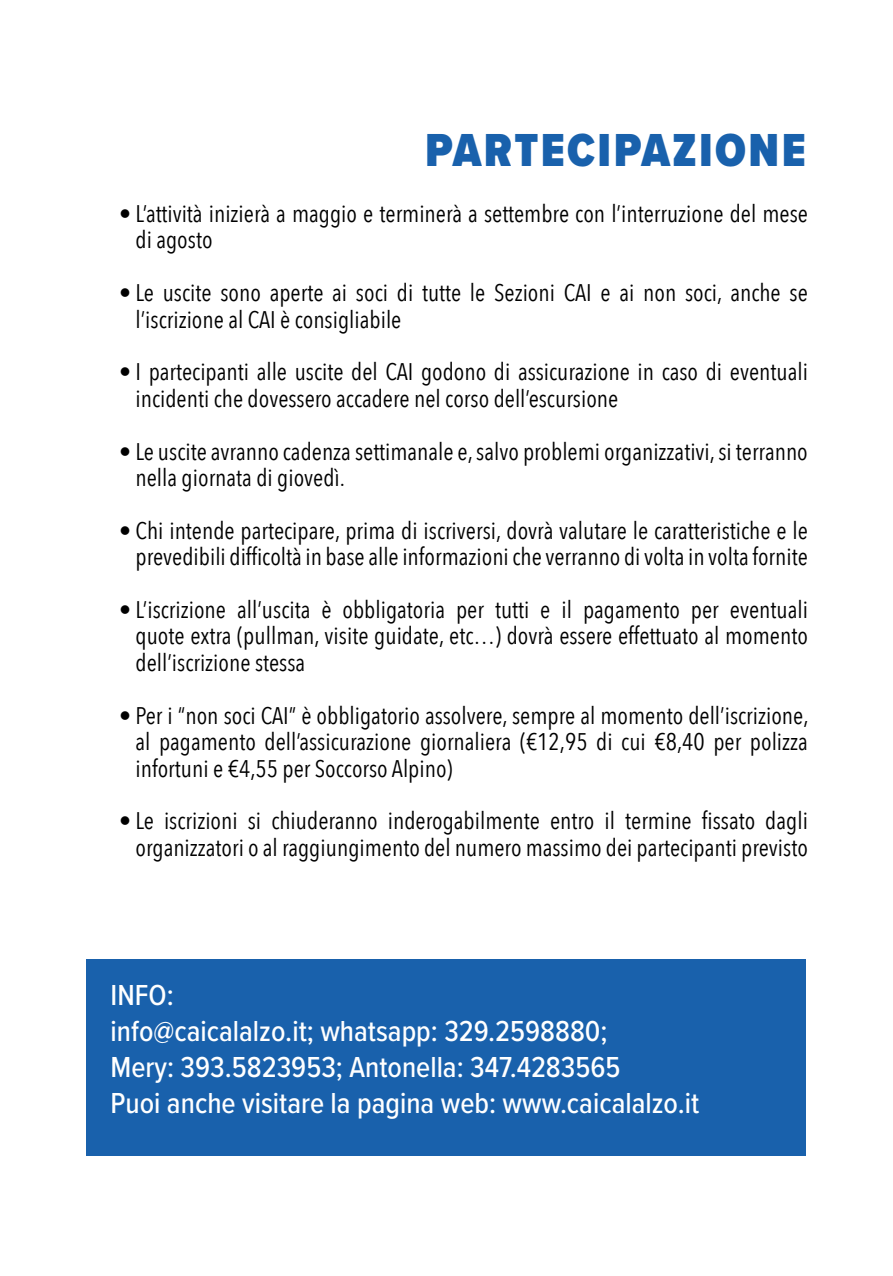
<style>
.page{position:relative;width:893px;height:1276px;background:#fff}
.page>*{position:absolute;margin:0;border:0;box-sizing:border-box;transform-origin:0 0}
.t1{font:900 48px "Proxima Nova Cond";letter-spacing:.05em;color:#1961ac}
.t2{font:500 30px/36px "Proxima Nova Cond";color:#fff}
.t3{font:24px/26.4px "Avenir Next Condensed";color:#000}
</style>
<div class="page">
<div style="left:87px;top:959px;width:719px;height:196px;background:#1961ac"></div>
<h1 class="t1" style="left:425px;top:114px;width:382px">PARTECIPAZIONE</h1>
<p class="t3" style="left:135px;top:199px;width:674px;text-indent:-16px">• L’attività inizierà a maggio e terminerà a settembre con l’interruzione del mese di agosto</p>
<p class="t3" style="left:135px;top:278px;width:674px;text-indent:-16px">• Le uscite sono aperte ai soci di tutte le Sezioni CAI e ai non soci, anche se l’iscrizione al CAI è consigliabile</p>
<p class="t3" style="left:135px;top:358px;width:674px;text-indent:-16px">• I partecipanti alle uscite del CAI godono di assicurazione in caso di eventuali incidenti che dovessero accadere nel corso dell’escursione</p>
<p class="t3" style="left:135px;top:437px;width:674px;text-indent:-16px">• Le uscite avranno cadenza settimanale e, salvo problemi organizzativi, si terranno nella giornata di giovedì.</p>
<p class="t3" style="left:119px;top:516px;width:690px;text-align:right">• Chi intende partecipare, prima di iscriversi, dovrà valutare le caratteristiche e le prevedibili difficoltà in base alle informazioni che verranno di volta in volta fornite</p>
<p class="t3" style="left:135px;top:595px;width:674px;text-align:justify;text-indent:-16px">• L’iscrizione all’uscita è obbligatoria per tutti e il pagamento per eventuali quote extra (pullman, visite guidate, etc…) dovrà essere effettuato al momento dell’iscrizione stessa</p>
<p class="t3" style="left:135px;top:701px;width:675px;text-align:justify;text-indent:-16px">• Per i “non soci CAI” è obbligatorio assolvere, sempre al momento dell’iscrizione, al pagamento dell’assicurazione giornaliera (€12,95 di cui €8,40 per polizza infortuni e €4,55 per Soccorso Alpino)</p>
<p class="t3" style="left:119px;top:806px;width:690px;text-align:right">• Le iscrizioni si chiuderanno inderogabilmente entro il termine fissato dagli organizzatori o al raggiungimento del numero massimo dei partecipanti previsto</p>
<p class="t2" style="left:111px;top:976px;width:590px">INFO:<br>info@caicalalzo.it; whatsapp: 329.2598880;<br>Mery: 393.5823953; Antonella: 347.4283565<br>Puoi anche visitare la pagina web: www.caicalalzo.it</p>
</div>
